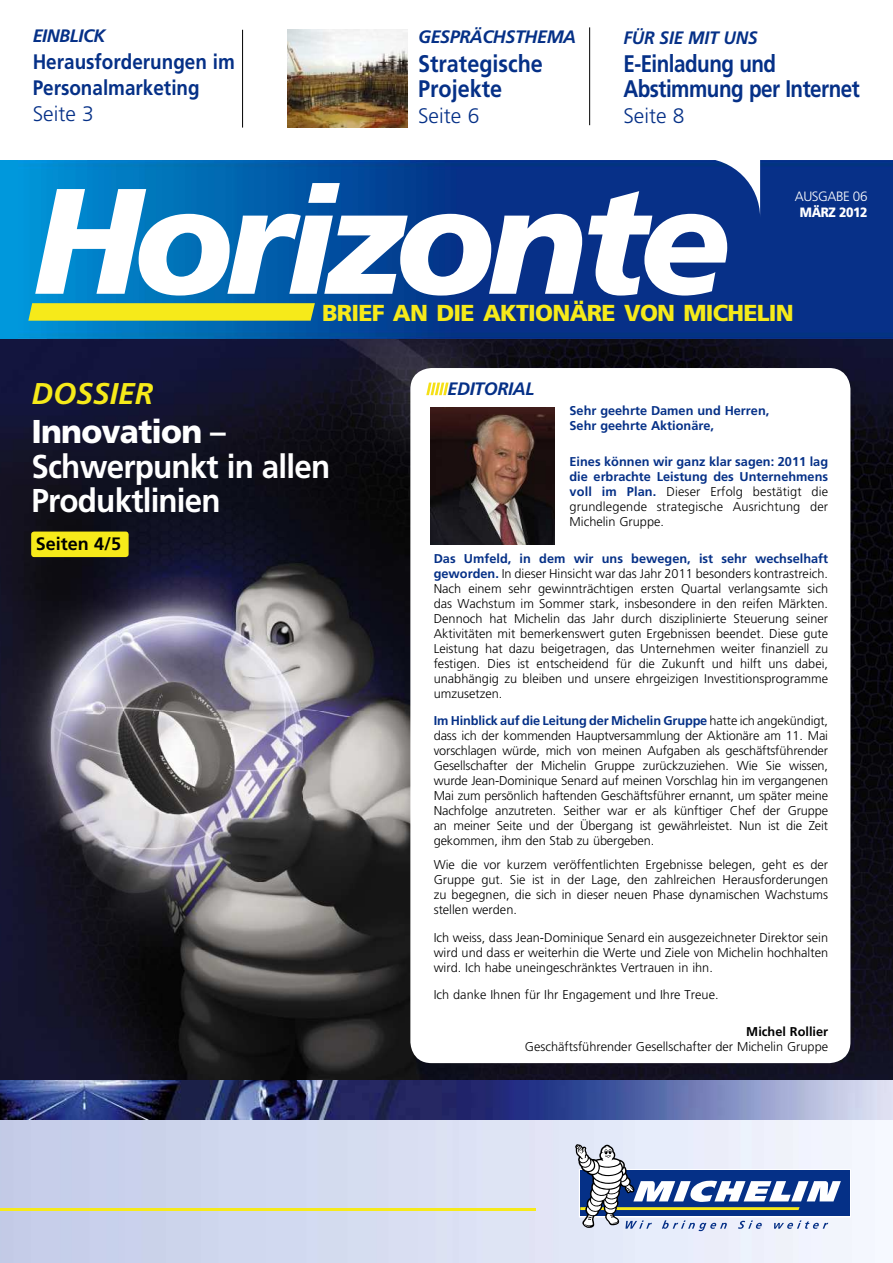
<style>
.page{position:relative;width:893px;height:1263px;background:#fff}
.page>*{position:absolute;margin:0;border:0;box-sizing:border-box;transform-origin:0 0}
.t1{font:italic 900 150px "Frutiger QS";letter-spacing:-.05em;color:#fff}
.t2{font:700 33px/34.5px "Frutiger";letter-spacing:-.025em;color:#fff;scale:.95 1}
.t3{font:italic 700 30px "Frutiger";color:#f6ea1a}
.t4{font:700 24px/25.5px "Frutiger";letter-spacing:-.025em;color:#053087;scale:.86 1}
.t5{font:700 24px/25.5px "Frutiger";color:#053087;scale:.9 1}
.t6{font:900 23.1px "Frutiger";letter-spacing:-.03em;color:#f6ea1a}
.t7{font:700 21px/25.5px "Frutiger";color:#053087;scale:.9 1}
.t8{font:300 21px "Frutiger";color:#053087}
.t9{font:italic 700 18px "Frutiger";letter-spacing:-.025em;color:#053087}
.t10{font:italic 700 18px "Frutiger";letter-spacing:-.025em;color:#053087;scale:.96 1}
.t11{font:700 18px "Frutiger";color:#000}
.t12{font:300 13.5px "Frutiger";letter-spacing:-.035em;color:#fff}
.t13{font:900 13.5px "Frutiger";letter-spacing:-.035em;color:#fff;scale:.9 1}
.t14{font:300 12.75px/15px "Frutiger";color:#000;text-align:justify}
.t15{font:700 12.75px/15px "Frutiger";color:#053087}
.t16{font:700 12.75px "Frutiger";color:#000}
.s1{font-weight:900}
.s2{font-weight:300;color:#000}
.s3{font-weight:700;color:#053087}
</style>
<div class="page">
<img style="left:0;top:338px;width:893px;height:742px">
<div style="left:0;top:160px;width:893px;height:178px;background:#0098dc"></div>
<img style="left:41px;top:160px;width:852px;height:178px">
<svg style="left:701px;top:160px;width:59px;height:58px;background:#37589f"></svg>
<svg style="left:28px;top:303px;width:287px;height:18px;background:#ebe420"></svg>
<div style="left:0;top:1080px;width:893px;height:183px;background:linear-gradient(to right,#c2cbe8,#f5f7ff)"></div>
<hr style="left:0;top:1208px;width:536px;height:3px;background:#f6ea1a">
<img style="left:0;top:1080px;width:893px;height:39px">
<svg style="left:575px;top:1144px;width:276px;height:87px"></svg>
<div style="left:31px;top:531px;width:98px;height:26px;background:#f6ea1a;border-radius:3px"></div>
<hr style="left:242px;top:30px;width:1px;height:98px;background:#000">
<hr style="left:589px;top:27px;width:1px;height:98px;background:#000">
<img style="left:287px;top:30px;width:120px;height:98px">
<div style="left:410px;top:368px;width:440px;height:695px;background:#fff;border-radius:21px"></div>
<svg style="left:426px;top:383px;width:23px;height:12px"></svg>
<img style="left:430px;top:407px;width:124px;height:137px">
<h3 class="t9" style="left:33px;top:25px;width:74px">EINBLICK</h3>
<h3 class="t7" style="left:33px;top:51px;width:226px">Herausforderungen im<br>Personalmarketing</h3>
<h3 class="t8" style="left:33px;top:104px;width:63px">Seite 3</h3>
<h3 class="t9" style="left:418px;top:26px;width:160px">GESPRÄCHSTHEMA</h3>
<h3 class="t5" style="left:418px;top:53px;width:140px">Strategische<br>Projekte</h3>
<h3 class="t8" style="left:418px;top:107px;width:63px">Seite 6</h3>
<h3 class="t10" style="left:623px;top:27px;width:142px">FÜR SIE MIT UNS</h3>
<h3 class="t4" style="left:623px;top:53px;width:276px">E-Einladung und<br>Abstimmung per Internet</h3>
<h3 class="t8" style="left:623px;top:107px;width:63px">Seite 8</h3>
<h1 class="t1" style="left:33px;top:154px;width:700px">Horizonte</h1>
<h3 class="t6" style="left:322px;top:303px;width:473px">BRIEF AN DIE AKTIONÄRE VON MICHELIN</h3>
<p class="t12" style="left:795px;top:191px;width:74px">AUSGABE 06</p>
<p class="t13" style="left:800px;top:207px;width:77px">MÄRZ 2012</p>
<h3 class="t3" style="left:32px;top:377px;width:123px">DOSSIER</h3>
<h2 class="t2" style="left:32px;top:417px;width:316px"><span class="s1">Innovation</span> –<br>Schwerpunkt in allen<br>Produktlinien</h2>
<h3 class="t11" style="left:36px;top:536px;width:87px">Seiten 4/5</h3>
<h3 class="t9" style="left:447px;top:378px;width:89px">EDITORIAL</h3>
<p class="t15" style="left:569px;top:404px;width:201px">Sehr geehrte Damen und Herren,<br>Sehr geehrte Aktionäre,</p>
<p class="t15" style="left:569px;top:455px;width:260px;text-align:justify">Eines können wir ganz klar sagen: 2011 lag die erbrachte Leistung des Unternehmens voll im Plan. <span class="s2">Dieser Erfolg bestätigt die grundlegende strategische Ausrichtung der Michelin Gruppe.</span></p>
<p class="t14" style="left:434px;top:551px;width:396px"><span class="s3">Das Umfeld, in dem wir uns bewegen, ist sehr wechselhaft geworden.</span> In dieser Hinsicht war das Jahr 2011 besonders kontrastreich.<br>Nach einem sehr gewinnträchtigen ersten Quartal verlangsamte sich das Wachstum im Sommer stark, insbesondere in den reifen Märkten.<br>Dennoch hat Michelin das Jahr durch disziplinierte Steuerung seiner Aktivitäten mit bemerkenswert guten Ergebnissen beendet. Diese gute Leistung hat dazu beigetragen, das Unternehmen weiter finanziell zu festigen. Dies ist entscheidend für die Zukunft und hilft uns dabei, unabhängig zu bleiben und unsere ehrgeizigen Investitionsprogramme umzusetzen.</p>
<p class="t14" style="left:434px;top:714px;width:396px"><span class="s3">Im Hinblick auf die Leitung der Michelin Gruppe</span> hatte ich angekündigt, dass ich der kommenden Hauptversammlung der Aktionäre am 11. Mai vorschlagen würde, mich von meinen Aufgaben als geschäftsführender Gesellschafter der Michelin Gruppe zurückzuziehen. Wie Sie wissen, wurde Jean-Dominique Senard auf meinen Vorschlag hin im vergangenen Mai zum persönlich haftenden Geschäftsführer ernannt, um später meine Nachfolge anzutreten. Seither war er als künftiger Chef der Gruppe an meiner Seite und der Übergang ist gewährleistet. Nun ist die Zeit gekommen, ihm den Stab zu übergeben.</p>
<p class="t14" style="left:434px;top:858px;width:396px">Wie die vor kurzem veröffentlichten Ergebnisse belegen, geht es der Gruppe gut. Sie ist in der Lage, den zahlreichen Herausforderungen zu begegnen, die sich in dieser neuen Phase dynamischen Wachstums stellen werden.</p>
<p class="t14" style="left:434px;top:930px;width:396px">Ich weiss, dass Jean-Dominique Senard ein ausgezeichneter Direktor sein wird und dass er weiterhin die Werte und Ziele von Michelin hochhalten wird. Ich habe uneingeschränktes Vertrauen in ihn.</p>
<p class="t14" style="left:434px;top:988px;width:286px">Ich danke Ihnen für Ihr Engagement und Ihre Treue.</p>
<p class="t16" style="left:746px;top:1026px;width:83px">Michel Rollier</p>
<p class="t14" style="left:525px;top:1039px;width:305px">Geschäftsführender Gesellschafter der Michelin Gruppe</p>
</div>
